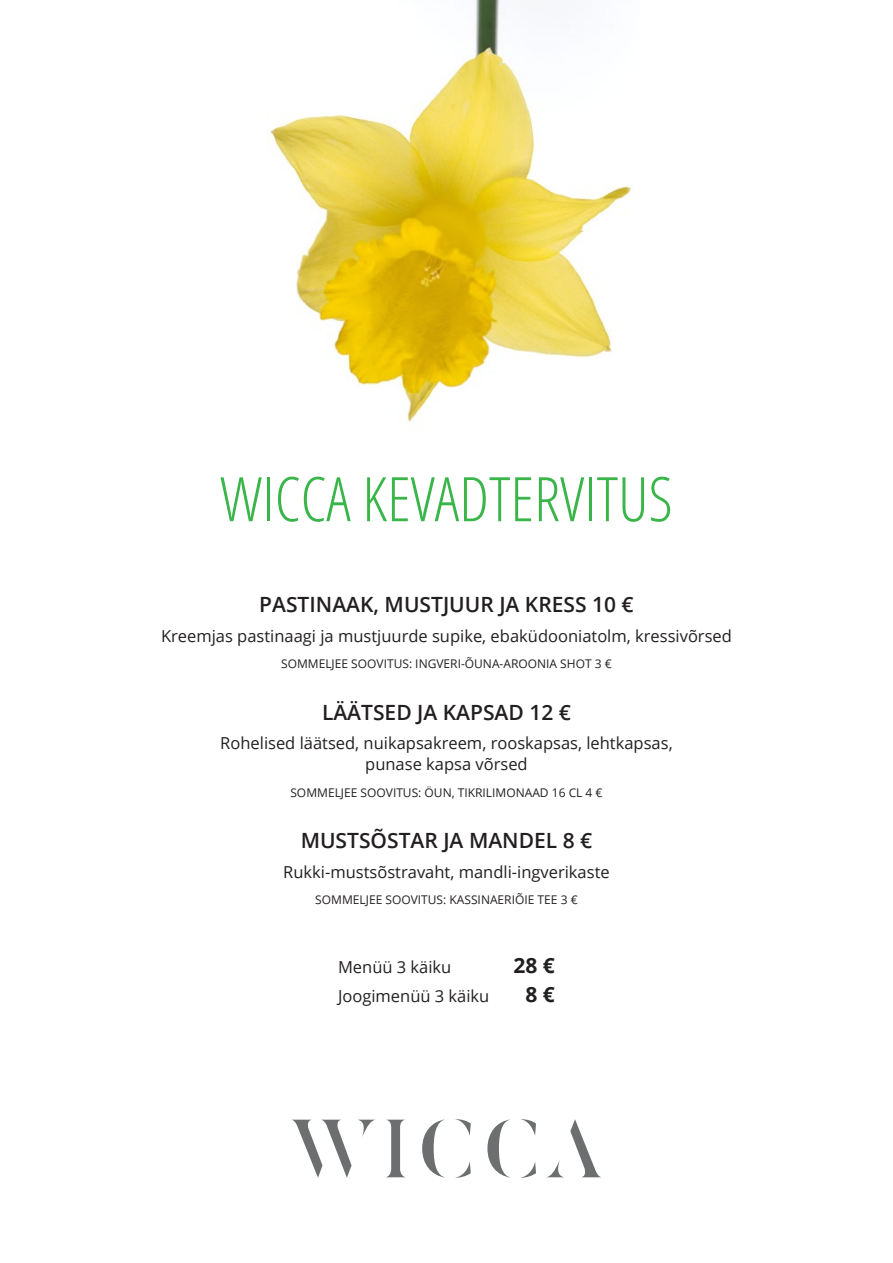
<style>
.page{position:relative;width:893px;height:1263px;background:#fff}
.page>*{position:absolute;margin:0;border:0;box-sizing:border-box;transform-origin:0 0}
.t1{font:300 61.5px "Open Sans Condensed";color:#3ab54a}
.t2{font:600 21px "Open Sans";color:#231f20}
.t3{font:700 21px "Open Sans";color:#231f20}
.t4{font:16.5px/21px "Open Sans";color:#231f20;text-align:center}
.t5{font:12px "Open Sans";color:#231f20}
</style>
<div class="page">
<img style="left:270px;top:0;width:362px;height:422px">
<svg style="left:387px;top:1120px;width:18px;height:57px"></svg>
<svg style="left:455px;top:1162px;width:16px;height:16px"></svg>
<svg style="left:455px;top:1119px;width:16px;height:17px"></svg>
<svg style="left:422px;top:1119px;width:23px;height:59px"></svg>
<svg style="left:520px;top:1119px;width:16px;height:17px"></svg>
<svg style="left:520px;top:1162px;width:16px;height:16px"></svg>
<svg style="left:487px;top:1119px;width:23px;height:59px"></svg>
<svg style="left:292px;top:1120px;width:82px;height:58px"></svg>
<svg style="left:548px;top:1119px;width:53px;height:58px"></svg>
<h1 class="t1" style="left:220px;top:457px;width:454px">WICCA KEVADTERVITUS</h1>
<p class="t2" style="left:259px;top:590px;width:376px">PASTINAAK, MUSTJUUR JA KRESS 10 €</p>
<p class="t4" style="left:161px;top:625px;width:572px">Kreemjas pastinaagi ja mustjuurde supike, ebaküdooniatolm, kressivõrsed</p>
<p class="t5" style="left:281px;top:656px;width:332px">SOMMELJEE SOOVITUS: INGVERI-ÕUNA-AROONIA SHOT 3 €</p>
<p class="t2" style="left:322px;top:698px;width:250px">LÄÄTSED JA KAPSAD 12 €</p>
<p class="t4" style="left:220px;top:732px;width:454px">Rohelised läätsed, nuikapsakreem, rooskapsas, lehtkapsas, punase kapsa võrsed</p>
<p class="t5" style="left:290px;top:784px;width:314px">SOMMELJEE SOOVITUS: ÖUN, TIKRILIMONAAD 16 CL 4 €</p>
<p class="t2" style="left:301px;top:826px;width:293px">MUSTSÕSTAR JA MANDEL 8 €</p>
<p class="t4" style="left:283px;top:861px;width:328px">Rukki-mustsõstravaht, mandli-ingverikaste</p>
<p class="t5" style="left:315px;top:891px;width:264px">SOMMELJEE SOOVITUS: KASSINAERIÕIE TEE 3 €</p>
<p class="t4" style="left:338px;top:956px;width:115px">Menüü 3 käiku</p>
<p class="t3" style="left:513px;top:950px;width:43px">28 €</p>
<p class="t4" style="left:338px;top:985px;width:153px">Joogimenüü 3 käiku</p>
<p class="t3" style="left:525px;top:980px;width:31px">8 €</p>
</div>
